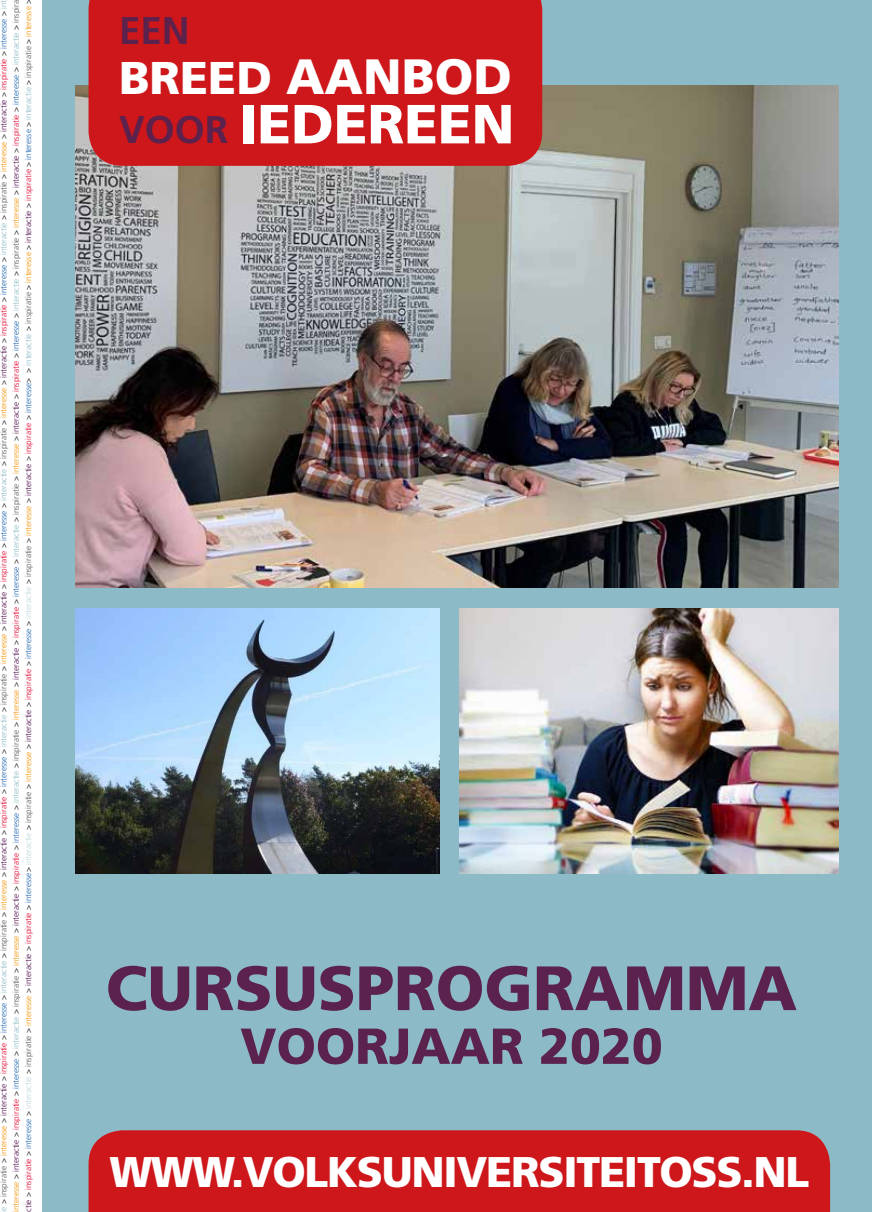
<style>
.page{position:relative;width:872px;height:1212px;background:#fff}
.page>*{position:absolute;margin:0;border:0;box-sizing:border-box;transform-origin:0 0}
.t1{font:900 62.55px "Frutiger LT Std";color:#5a224d}
.t2{font:900 55.05px "Frutiger LT Std";color:#fff}
.t3{font:900 50.55px "Frutiger LT Std";color:#5a224d}
.t4{font:900 49.5px "Frutiger LT Std";color:#fff}
.t5{font:900 42.9px "Frutiger LT Std";letter-spacing:-.03em;color:#fff}
.t6{font:700 38.55px "Frutiger LT Std";color:#5a224d}
.t7{font:300 8.25px/12.3px "Frutiger";color:#e4032e}
.s1{color:#8cb9c7}
.s2{color:#000}
.s3{color:#575756}
.s4{color:#f39200}
.s5{color:#4e0b4a}
.s6{color:#1961ac}
.s7{color:#bed5dd}
.s8{font-size:45.9px}
.s9{font-weight:700;font-size:38.55px;color:#5a224d}
</style>
<div class="page">
<div style="left:43px;top:0;width:829px;height:1212px;background:#8dbac7"></div>
<img style="left:76px;top:85px;width:762px;height:502px">
<div style="left:89px;top:0;width:453px;height:166px;background:#cd171a"></div>
<div style="left:89px;top:1130px;width:741px;height:82px;background:#cd171a"></div>
<img style="left:76px;top:608px;width:363px;height:265px">
<img style="left:459px;top:608px;width:379px;height:265px">
<p class="t7" style="left:-3px;top:1213px;width:1215px;rotate:-90deg"><span class="s1">ie</span> <span class="s2">&gt;</span> <span class="s3">inspiratie</span> <span class="s2">&gt;</span> <span class="s4">interesse</span> <span class="s2">&gt;</span> <span class="s5">interactie</span> <span class="s2">&gt;</span> inspiratie <span class="s2">&gt;</span> <span class="s6">interesse</span> <span class="s2">&gt;</span> <span class="s1">interactie</span> <span class="s2">&gt;</span> <span class="s3">inspiratie</span> <span class="s2">&gt;</span> <span class="s4">interesse</span> <span class="s2">&gt;</span> <span class="s5">interactie</span> <span class="s2">&gt;</span> inspiratie <span class="s2">&gt;</span> <span class="s6">interesse</span> <span class="s2">&gt;</span> <span class="s1">interactie</span> <span class="s2">&gt;</span> <span class="s3">inspiratie</span> <span class="s2">&gt;</span> <span class="s4">interesse</span> <span class="s2">&gt;</span> <span class="s5">interactie</span> <span class="s2">&gt;</span> inspiratie <span class="s2">&gt;</span> <span class="s6">interesse</span> <span class="s2">&gt;</span> <span class="s1">interactie</span> <span class="s2">&gt;</span> <span class="s3">inspiratie</span> <span class="s2">&gt;</span> <span class="s4">interesse</span> <span class="s2">&gt;</span> <span class="s5">interactie</span> <span class="s2">&gt;</span> inspiratie <span class="s2">&gt;</span> <span class="s6">interesse</span> <span class="s2">&gt;</span> <span class="s1">interactie</span> <span class="s2">&gt;</span> <span class="s3">inspiratie</span> <span class="s2">&gt;</span> <span class="s4">interesse</span> <span class="s2">&gt;</span> <span class="s5">interactie</span> <span class="s2">&gt;</span> inspiratie <span class="s2">&gt;</span> <span class="s6">interesse</span> <span class="s2">&gt;</span> <span class="s1">int </span><span class="s4">interesse</span> <span class="s2">&gt;</span> <span class="s5">interactie</span> <span class="s2">&gt;</span> inspiratie <span class="s2">&gt;</span> <span class="s6">interesse</span> <span class="s2">&gt;</span> <span class="s1">interactie</span> <span class="s2">&gt;</span> <span class="s3">inspiratie</span> <span class="s2">&gt;</span> <span class="s4">interesse</span> <span class="s2">&gt;</span> <span class="s5">interactie</span> <span class="s2">&gt;</span> inspiratie <span class="s2">&gt;</span> <span class="s6">interesse</span> <span class="s2">&gt;</span> <span class="s1">interactie</span> <span class="s2">&gt;</span> <span class="s3">inspiratie</span> <span class="s2">&gt;</span> <span class="s4">interesse</span> <span class="s2">&gt;</span> <span class="s5">interactie</span> <span class="s2">&gt;</span> inspiratie <span class="s2">&gt;</span> <span class="s6">interesse</span> <span class="s2">&gt;</span> <span class="s1">interactie</span> <span class="s2">&gt;</span> <span class="s3">inspiratie</span> <span class="s2">&gt;</span> <span class="s4">interesse</span> <span class="s2">&gt;</span> <span class="s5">interactie</span> <span class="s2">&gt;</span> inspiratie <span class="s2">&gt;</span> <span class="s6">interesse</span> <span class="s2">&gt;</span> <span class="s1">interactie</span> <span class="s2">&gt;</span> <span class="s3">inspiratie</span> <span class="s2">&gt;</span> <span class="s4">interesse</span> <span class="s2">&gt;</span> <span class="s5">interactie</span> <span class="s2">&gt;</span> inspiratie <span class="s2">&gt;</span> <span class="s6">interesse</span> <span class="s2">&gt;</span> <span class="s1">interactie</span> <span class="s2">&gt;</span> <span class="s3">inspira </span><span class="s5">ctie</span> <span class="s2">&gt;</span> inspiratie <span class="s2">&gt;</span> <span class="s6">interesse</span> <span class="s2">&gt;</span> <span class="s7">interactie</span> <span class="s2">&gt;</span> <span class="s3">inspiratie</span> <span class="s2">&gt;</span> <span class="s4">interesse</span> <span class="s2">&gt;</span> <span class="s5">interactie</span> <span class="s2">&gt;</span> inspiratie <span class="s2">&gt;</span> <span class="s6">interesse</span><span class="s2">&gt;</span> <span class="s7">interactie</span> <span class="s2">&gt;</span> <span class="s3">inspiratie</span> <span class="s2">&gt;</span> <span class="s4">interesse</span> <span class="s2">&gt;</span> <span class="s5">interactie</span> <span class="s2">&gt;</span> inspiratie <span class="s2">&gt;</span> <span class="s6">interesse</span> <span class="s2">&gt;</span> <span class="s7">interactie</span> <span class="s2">&gt;</span> <span class="s3">inspiratie</span> <span class="s2">&gt;</span> <span class="s4">interesse</span> <span class="s2">&gt;</span> <span class="s5">interactie</span> <span class="s2">&gt;</span> inspiratie <span class="s2">&gt;</span> <span class="s6">interesse</span><span class="s2">&gt; &gt;</span> <span class="s1">interactie</span> <span class="s2">&gt;</span> <span class="s3">inspiratie</span> <span class="s2">&gt;</span> <span class="s4">interesse</span> <span class="s2">&gt;</span> <span class="s5">interactie</span> <span class="s2">&gt;</span> inspiratie <span class="s2">&gt;</span> <span class="s6">interesse</span> <span class="s2">&gt;</span> <span class="s1">interactie</span> <span class="s2">&gt;</span> <span class="s3">inspiratie</span> <span class="s2">&gt;</span> <span class="s4">interesse</span> <span class="s2">&gt;</span></p>
<h3 class="t6" style="left:119px;top:8px;width:72px">EEN</h3>
<h3 class="t4" style="left:119px;top:47px;width:394px"><span class="s8">BREED</span> AANBOD</h3>
<h2 class="t2" style="left:119px;top:91px;width:397px"><span class="s9">VOOR</span> IEDEREEN</h2>
<h1 class="t1" style="left:106px;top:950px;width:692px">CURSUSPROGRAMMA</h1>
<h3 class="t3" style="left:240px;top:1015px;width:424px">VOORJAAR 2020</h3>
<h3 class="t5" style="left:109px;top:1146px;width:701px">WWW.VOLKSUNIVERSITEITOSS.NL</h3>
</div>
